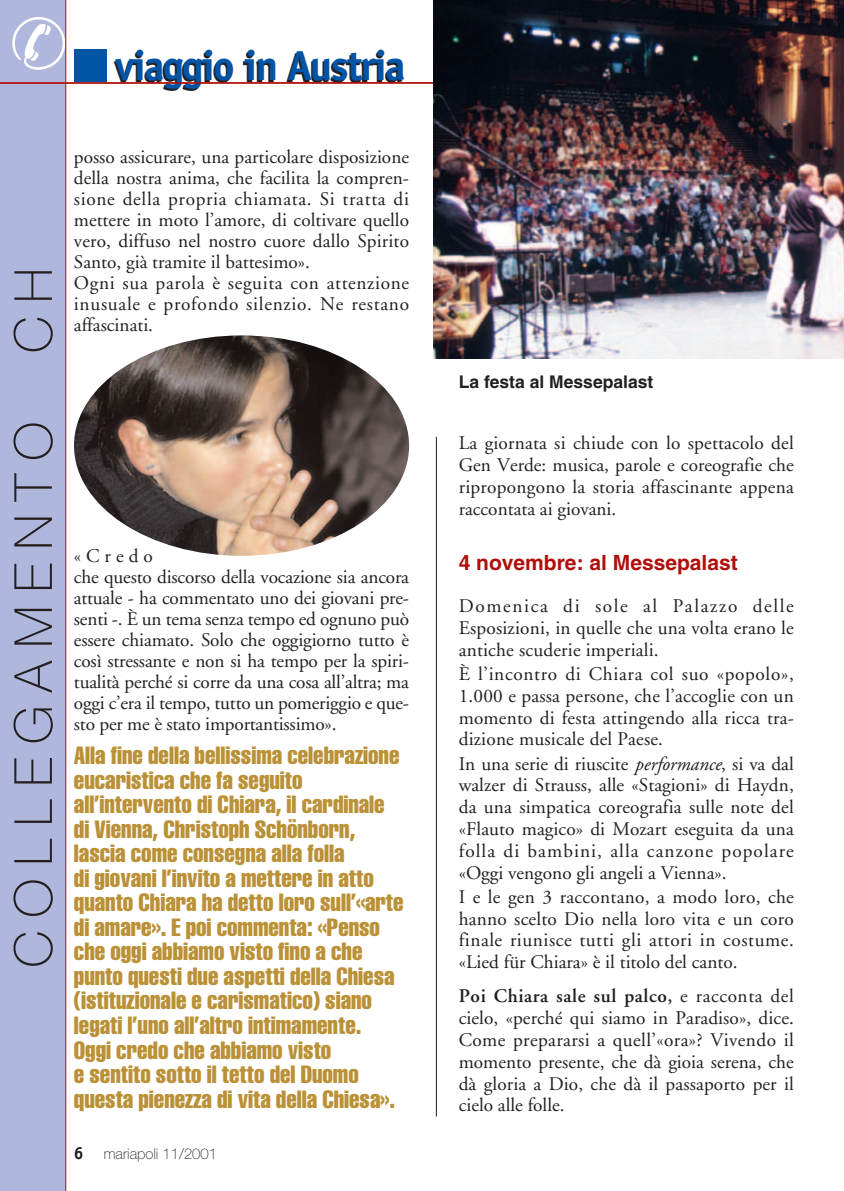
<style>
.page{position:relative;width:844px;height:1191px;background:#fff}
.page>*{position:absolute;margin:0;border:0;box-sizing:border-box;transform-origin:0 0}
.t1{font:100 52.5px "Helvetica Neue";letter-spacing:.25em;color:#231f20}
.t2{font:700 42px "Officina Sans";letter-spacing:-.04em;color:#0154a6}
.t3{font:extra-condensed 24.5px/24.5px "Helvetica";color:#bb9137}
.t4{font:700 21px "Helvetica";color:#b00f0b}
.t5{font:19.25px/21.7px "Adobe Garamond";color:#231f20;text-align:justify}
.t6{font:700 17.5px "Helvetica";color:#231f20}
.t7{font:100 14.88px "Helvetica Neue";color:#231f20}
.s1{font-family:"Officina Sans";font-weight:700;font-size:17.5px}
.s2{font-style:italic}
.s3{font-weight:600}
</style>
<div class="page">
<hr style="left:436px;top:437px;width:1px;height:679px;background:#231f20">
<img style="left:74px;top:335px;width:335px;height:221px;border-radius:50%">
<div style="left:74px;top:50px;width:32px;height:32px;background:#0154a6"></div>
<div style="left:0;top:0;width:66px;height:1191px;background:#afb8dc"></div>
<hr style="left:65px;top:0;width:1px;height:1191px;background:#b00f0b">
<hr style="left:0;top:82px;width:843px;height:2px;background:#b00f0b">
<img style="left:433px;top:0;width:410px;height:358px">
<h2 class="t2" style="left:115px;top:50px;width:292px">viaggio in Austria</h2>
<h1 class="t1" style="left:14px;top:353px;width:87px;rotate:-90deg">CH</h1>
<p class="t5" style="left:74px;top:148px;width:336px;line-height:21px;text-align:left">posso assicurare, una particolare disposizione della nostra anima, che facilita la compren&shy;sione della propria chiamata. Si tratta di mettere in moto l’amore, di coltivare quello vero, diffuso nel nostro cuore dallo Spirito Santo, già tramite il battesimo».<br>Ogni sua parola è seguita con attenzione inusuale e profondo silenzio. Ne restano affascinati.</p>
<h1 class="t1" style="left:14px;top:967px;width:547px;rotate:-90deg">COLLEGAMENTO</h1>
<p class="t5" style="left:74px;top:547px;width:336px;line-height:21px;text-align:left">«Credo<br>che questo discorso della vocazione sia ancora attuale - ha commentato uno dei giovani pre&shy;senti -. È un tema senza tempo ed ognuno può essere chiamato. Solo che oggigiorno tutto è così stressante e non si ha tempo per la spiri&shy;tualità perché si corre da una cosa all’altra; ma oggi c’era il tempo, tutto un pomeriggio e que&shy;sto per me è stato importantissimo».</p>
<p class="t3" style="left:74px;top:746px;width:331px">Alla fine della bellissima celebrazione eucaristica che fa seguito all’intervento di Chiara, il cardinale di Vienna, Christoph Schönborn, lascia come consegna alla folla<br>di giovani l’invito a mettere in atto quanto Chiara ha detto loro sull’«arte di amare». E poi commenta: «Penso che oggi abbiamo visto fino a che punto questi due aspetti della Chiesa (istituzionale e carismatico) siano legati l’uno all’altro intimamente.<br>Oggi credo che abbiamo visto<br>e sentito sotto il tetto del Duomo questa pienezza di vita della Chiesa».</p>
<p class="t7" style="left:74px;top:1148px;width:145px"><span class="s1">6</span> mariapoli 11/2001</p>
<p class="t6" style="left:458px;top:376px;width:196px">La festa al Messepalast</p>
<p class="t5" style="left:458px;top:434px;width:336px">La giornata si chiude con lo spettacolo del Gen Verde: musica, parole e coreografie che ripropongono la storia affascinante appena raccontata ai giovani.</p>
<p class="t4" style="left:458px;top:555px;width:280px">4 novembre: al Messepalast</p>
<p class="t5" style="left:458px;top:597px;width:336px">Domenica di sole al Palazzo delle Esposizioni, in quelle che una volta erano le antiche scuderie imperiali.</p>
<p class="t5" style="left:458px;top:665px;width:336px">È l’incontro di Chiara col suo «popolo», 1.000 e passa persone, che l’accoglie con un momento di festa attingendo alla ricca tra&shy;dizione musicale del Paese.</p>
<p class="t5" style="left:458px;top:754px;width:336px">In una serie di riuscite <span class="s2">performance</span>, si va dal walzer di Strauss, alle «Stagioni» di Haydn, da una simpatica coreografia sulle note del «Flauto magico» di Mozart eseguita da una folla di bambini, alla canzone popolare «Oggi vengono gli angeli a Vienna».</p>
<p class="t5" style="left:458px;top:887px;width:336px">I e le gen 3 raccontano, a modo loro, che hanno scelto Dio nella loro vita e un coro finale riunisce tutti gli attori in costume. «Lied für Chiara» è il titolo del canto.</p>
<p class="t5" style="left:458px;top:987px;width:336px"><span class="s3">Poi Chiara sale sul palco,</span> e racconta del cielo, «perché qui siamo in Paradiso», dice.<br>Come prepararsi a quell’«ora»? Vivendo il momento presente, che dà gioia serena, che dà gloria a Dio, che dà il passaporto per il cielo alle folle.</p>
</div>
